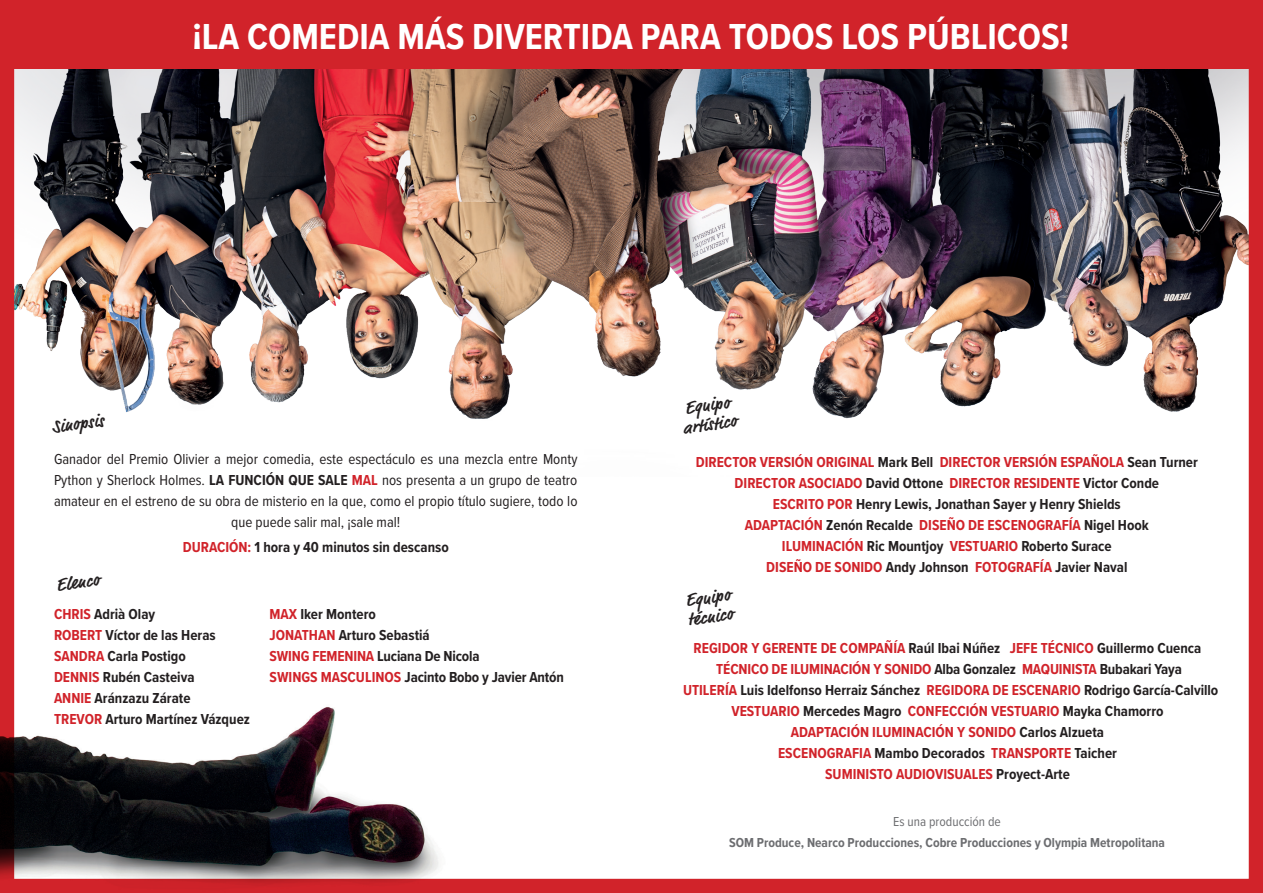
<style>
.page{position:relative;width:1263px;height:893px;background:#fff}
.page>*{position:absolute;margin:0;border:0;box-sizing:border-box;transform-origin:0 0}
.t1{font:700 37.5px "Proxima Nova Cond";color:#fff}
.t2{font:700 18px/19.4px "Market Pro";color:#231f20}
.t3{font:700 15px/21px "Proxima Nova Cond";color:#d1232a;text-align:center}
.t4{font:700 15px/21px "Proxima Nova Cond";color:#231f20}
.t5{font:15px/21px "Proxima Nova Cond";color:#231f20;text-align:center}
.t6{font:700 13.5px "Proxima Nova Cond";color:#6c6d70}
.t7{font:13.5px "Proxima Nova Cond";color:#6c6d70}
.s1{font-weight:700}
.s2{font-weight:700;color:#d1232a}
.s3{color:#d1232a}
.s4{color:#231f20}
</style>
<div class="page">
<img style="left:0;top:0;width:1263px;height:893px">
<img style="left:0;top:690px;width:487px;height:203px">
<div style="left:9px;top:0;width:1243px;height:68px;background:#d1232a"></div>
<h1 class="t1" style="left:192px;top:9px;width:878px">¡LA COMEDIA MÁS DIVERTIDA PARA TODOS LOS PÚBLICOS!</h1>
<p class="t2" style="left:51px;top:418px;width:54px;rotate:-7deg">Sinopsis</p>
<p class="t2" style="left:680px;top:399px;width:55px;rotate:-7deg">Equipo artístico</p>
<p class="t5" style="left:54px;top:448px;width:525px">Ganador del Premio Olivier a mejor comedia, este espectáculo es una mezcla entre Monty Python y Sherlock Holmes. <span class="s1">LA FUNCIÓN QUE SALE</span> <span class="s2">MAL</span> nos presenta a un grupo de teatro amateur en el estreno de su obra de misterio en la que, como el propio título sugiere, todo lo que puede salir mal, ¡sale mal!</p>
<p class="t4" style="left:183px;top:536px;width:268px"><span class="s3">DURACIÓN:</span> 1 hora y 40 minutos sin descanso</p>
<p class="t2" style="left:55px;top:576px;width:45px;rotate:-7deg">Elenco</p>
<p class="t4" style="left:54px;top:604px;width:197px"><span class="s3">CHRIS</span> Adrià Olay<br><span class="s3">ROBERT</span> Víctor de las Heras<br><span class="s3">SANDRA</span> Carla Postigo<br><span class="s3">DENNIS</span> Rubén Casteiva<br><span class="s3">ANNIE</span> Aránzazu Zárate<br><span class="s3">TREVOR</span> Arturo Martínez Vázquez</p>
<p class="t4" style="left:270px;top:604px;width:296px"><span class="s3">MAX</span> Iker Montero<br><span class="s3">JONATHAN</span> Arturo Sebastiá<br><span class="s3">SWING FEMENINA</span> Luciana De Nicola<br><span class="s3">SWINGS MASCULINOS</span> Jacinto Bobo y Javier Antón</p>
<p class="t3" style="left:696px;top:451px;width:504px">DIRECTOR VERSIÓN ORIGINAL <span class="s4">Mark Bell</span> DIRECTOR VERSIÓN ESPAÑOLA <span class="s4">Sean Turner </span>DIRECTOR ASOCIADO <span class="s4">David Ottone</span> DIRECTOR RESIDENTE <span class="s4">Victor Conde<br></span>ESCRITO POR <span class="s4">Henry Lewis, Jonathan Sayer y Henry Shields<br></span>ADAPTACIÓN <span class="s4">Zenón Recalde</span> DISEÑO DE ESCENOGRAFÍA <span class="s4">Nigel Hook<br></span>ILUMINACIÓN <span class="s4">Ric Mountjoy</span> VESTUARIO <span class="s4">Roberto Surace<br></span>DISEÑO DE SONIDO <span class="s4">Andy Johnson</span> FOTOGRAFÍA <span class="s4">Javier Naval</span></p>
<p class="t2" style="left:684px;top:591px;width:47px;rotate:-7deg">Equipo técnico</p>
<p class="t3" style="left:683px;top:638px;width:537px">REGIDOR Y GERENTE DE COMPAÑÍA <span class="s4">Raúl Ibai Núñez</span> JEFE TÉCNICO <span class="s4">Guillermo Cuenca </span>TÉCNICO DE ILUMINACIÓN Y SONIDO <span class="s4">Alba Gonzalez</span> MAQUINISTA <span class="s4">Bubakari Yaya<br></span>UTILERÍA <span class="s4">Luis Idelfonso Herraiz Sánchez</span> REGIDORA DE ESCENARIO <span class="s4">Rodrigo García-Calvillo </span>VESTUARIO <span class="s4">Mercedes Magro</span> CONFECCIÓN VESTUARIO <span class="s4">Mayka Chamorro<br></span>ADAPTACIÓN ILUMINACIÓN Y SONIDO <span class="s4">Carlos Alzueta<br></span>ESCENOGRAFIA <span class="s4">Mambo Decorados</span> TRANSPORTE <span class="s4">Taicher<br></span>SUMINISTO AUDIOVISUALES <span class="s4">Proyect-Arte</span></p>
<p class="t7" style="left:893px;top:812px;width:109px">Es una producción de</p>
<p class="t6" style="left:729px;top:833px;width:437px">SOM Produce, Nearco Producciones, Cobre Producciones y Olympia Metropolitana</p>
</div>
